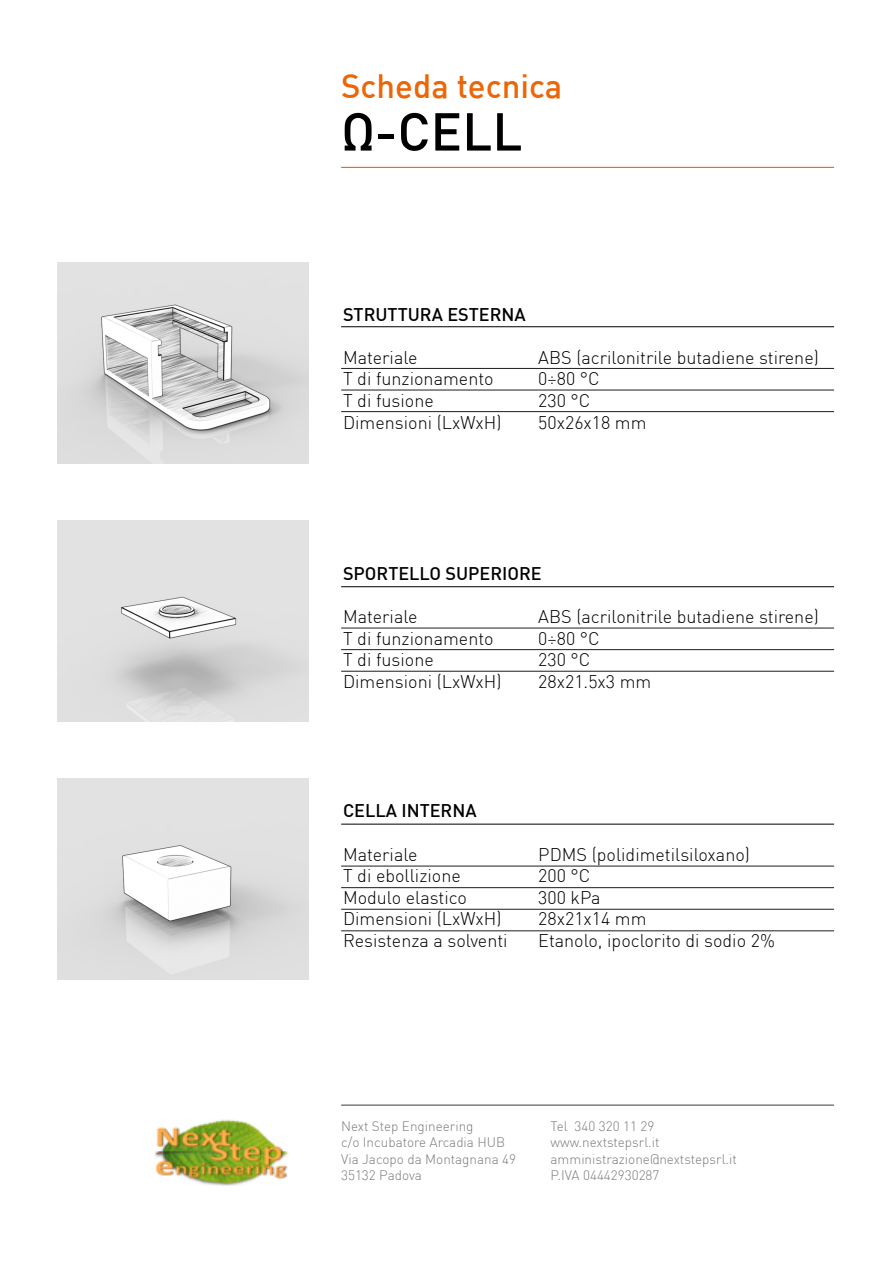
<style>
.page{position:relative;width:893px;height:1263px;background:#fff}
.page>*{position:absolute;margin:0;border:0;box-sizing:border-box;transform-origin:0 0}
.t1{font:500 52.5px "DIN";color:#000}
.t2{font:500 33px "DIN";color:#ec6608}
.t3{font:300 18px/21.6px "DIN";color:#000}
.t4{font:500 18px "DIN";color:#000}
.t5{font:300 13.5px/16.2px "DIN";color:#7c7c7b}
</style>
<div class="page">
<hr style="left:341px;top:167px;width:493px;height:1px;background:#ec6608">
<hr style="left:341px;top:326px;width:493px;height:1px;background:#1d1d1b">
<hr style="left:341px;top:368px;width:493px;height:1px;background:#1d1d1b">
<hr style="left:341px;top:390px;width:493px;height:1px;background:#1d1d1b">
<hr style="left:341px;top:411px;width:493px;height:1px;background:#1d1d1b">
<hr style="left:341px;top:628px;width:493px;height:1px;background:#1d1d1b">
<hr style="left:341px;top:649px;width:493px;height:1px;background:#1d1d1b">
<hr style="left:341px;top:671px;width:493px;height:1px;background:#1d1d1b">
<hr style="left:341px;top:866px;width:493px;height:1px;background:#1d1d1b">
<hr style="left:341px;top:887px;width:493px;height:1px;background:#1d1d1b">
<hr style="left:341px;top:909px;width:493px;height:1px;background:#1d1d1b">
<hr style="left:341px;top:930px;width:493px;height:1px;background:#1d1d1b">
<hr style="left:341px;top:586px;width:493px;height:1px;background:#1d1d1b">
<hr style="left:341px;top:823px;width:493px;height:2px;background:#1d1d1b">
<img style="left:155px;top:1119px;width:134px;height:67px">
<hr style="left:341px;top:1104px;width:493px;height:2px;background:#7c7c7b">
<img style="left:57px;top:262px;width:252px;height:201px">
<img style="left:57px;top:520px;width:252px;height:201px">
<img style="left:57px;top:778px;width:252px;height:201px">
<h2 class="t2" style="left:341px;top:65px;width:223px">Scheda tecnica</h2>
<h1 class="t1" style="left:341px;top:98px;width:183px">Ω-CELL</h1>
<p class="t4" style="left:343px;top:303px;width:184px">STRUTTURA ESTERNA</p>
<p class="t3" style="left:343px;top:346px;width:160px">Materiale<br>T di funzionamento<br>T di fusione<br>Dimensioni (LxWxH)</p>
<p class="t3" style="left:538px;top:346px;width:282px">ABS (acrilonitrile butadiene stirene)<br>0÷80 °C<br>230 °C<br>50x26x18 mm</p>
<p class="t4" style="left:343px;top:562px;width:200px">SPORTELLO SUPERIORE</p>
<p class="t3" style="left:343px;top:605px;width:160px">Materiale<br>T di funzionamento<br>T di fusione<br>Dimensioni (LxWxH)</p>
<p class="t3" style="left:538px;top:605px;width:282px">ABS (acrilonitrile butadiene stirene)<br>0÷80 °C<br>230 °C<br>28x21.5x3 mm</p>
<p class="t4" style="left:343px;top:799px;width:135px">CELLA INTERNA</p>
<p class="t3" style="left:343px;top:843px;width:166px">Materiale<br>T di ebollizione<br>Modulo elastico<br>Dimensioni (LxWxH)<br>Resistenza a solventi</p>
<p class="t3" style="left:538px;top:843px;width:238px">PDMS (polidimetilsiloxano)<br>200 °C<br>300 kPa<br>28x21x14 mm<br>Etanolo, ipoclorito di sodio 2%</p>
<p class="t5" style="left:341px;top:1118px;width:176px">Next Step Engineering<br>c/o Incubatore Arcadia HUB<br>Via Jacopo da Montagnana 49<br>35132 Padova</p>
<p class="t5" style="left:551px;top:1118px;width:188px">Tel 340 320 11 29 www.nextstepsrl.it amministrazione@nextstepsrl.it<br>P.IVA 04442930287</p>
</div>
